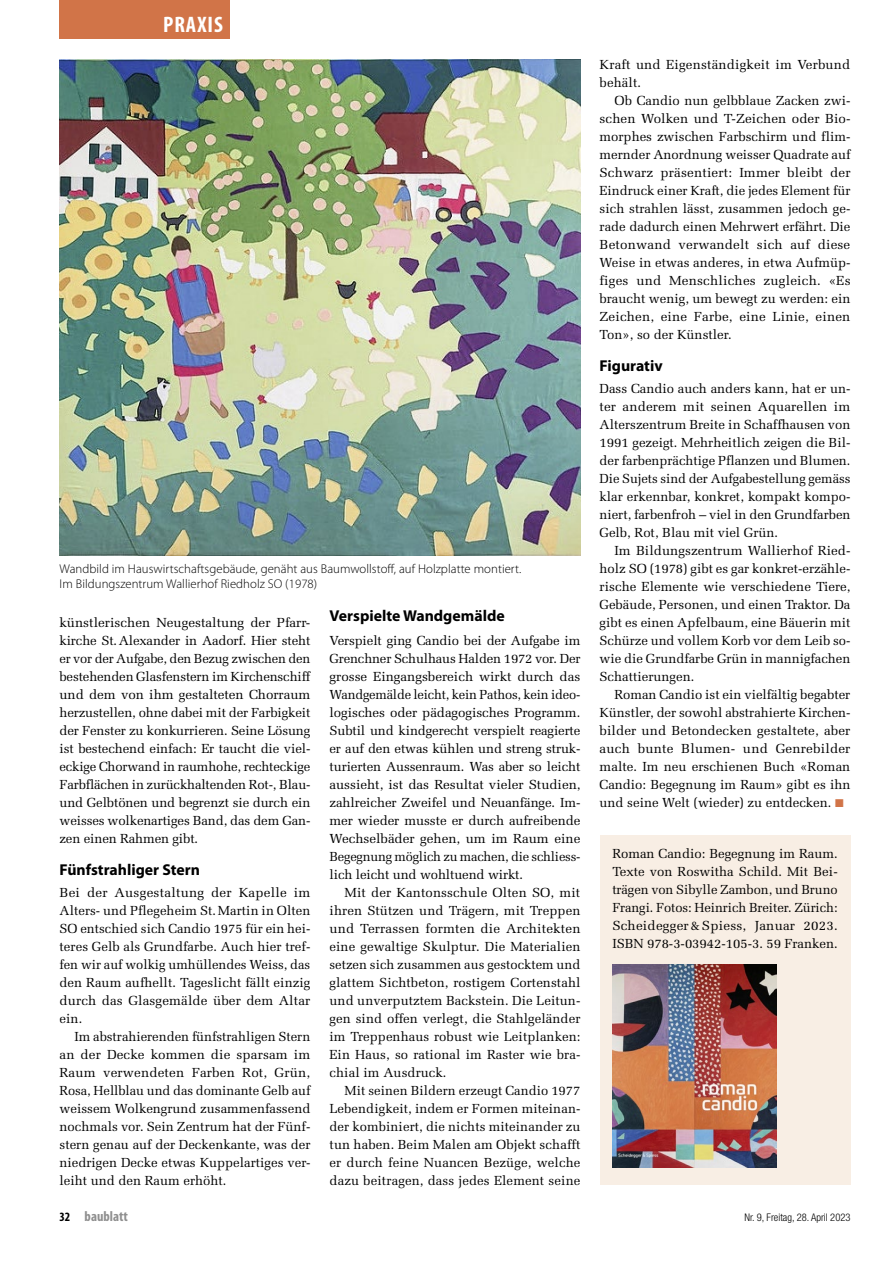
<style>
.page{position:relative;width:893px;height:1263px;background:#fff}
.page>*{position:absolute;margin:0;border:0;box-sizing:border-box;transform-origin:0 0}
.t1{font:700 condensed 22.5px "Myriad Pro";letter-spacing:.045em;color:#fff}
.t2{font:700 15.75px "Myriad Pro";color:#000}
.t3{font:700 condensed 14.25px "Myriad Pro";color:#8f8f8f}
.t4{font:13.2px/18px "Melior LT Std";color:#000;text-align:justify}
.t5{font:300 12.75px/15px "Myriad Pro";letter-spacing:.005em;color:#000}
.t6{font:300 condensed 10.5px "Helvetica Neue LT Pro";color:#000}
.s1{color:#d17448}
.s2{font-size:12.75px;color:#000}
</style>
<div class="page">
<div style="left:60px;top:0;width:170px;height:38px;background:#d17448"></div>
<img style="left:60px;top:60px;width:520px;height:495px">
<div style="left:600px;top:835px;width:250px;height:350px;background:#f8eee4"></div>
<img style="left:612px;top:964px;width:164px;height:203px">
<h1 class="t1" style="left:163px;top:12px;width:61px">PRAXIS</h1>
<p class="t5" style="left:60px;top:561px;width:463px">Wandbild im Hauswirtschaftsgebäude, genäht aus Baumwollstoff, auf Holzplatte montiert.<br>Im Bildungszentrum Wallierhof Riedholz SO (1978)</p>
<p class="t4" style="left:60px;top:614px;width:253px">künstlerischen Neugestaltung der Pfarr&shy;kirche St.Alexander in Aadorf. Hier steht er vor der Aufgabe, den Bezug zwischen den bestehenden Glasfenstern im Kirchenschiff und dem von ihm gestalteten Chorraum herzustellen, ohne dabei mit der Farbigkeit der Fenster zu konkurrieren. Seine Lösung ist bestechend einfach: Er taucht die viel&shy;eckige Chorwand in raumhohe, rechteckige Farbflächen in zurückhaltenden Rot-, Blau&shy;und Gelbtönen und begrenzt sie durch ein weisses wolkenartiges Band, das dem Gan&shy;zen einen Rahmen gibt.</p>
<p class="t2" style="left:60px;top:861px;width:142px">Fünfstrahliger Stern</p>
<p class="t4" style="left:60px;top:884px;width:252px">Bei der Ausgestaltung der Kapelle im Alters- und Pflegeheim St.Martin in Olten SO entschied sich Candio 1975 für ein hei&shy;teres Gelb als Grundfarbe. Auch hier tref&shy;fen wir auf wolkig umhüllendes Weiss, das den Raum aufhellt. Tageslicht fällt einzig durch das Glasgemälde über dem Altar ein.</p>
<p class="t4" style="left:60px;top:1028px;width:252px;text-indent:15px">Im abstrahierenden fünfstrahligen Stern an der Decke kommen die sparsam im Raum verwendeten Farben Rot, Grün, Rosa, Hellblau und das dominante Gelb auf weissem Wolkengrund zusammenfassend nochmals vor. Sein Zentrum hat der Fünf&shy;stern genau auf der Deckenkante, was der niedrigen Decke etwas Kuppelartiges ver&shy;leiht und den Raum erhöht.</p>
<p class="t2" style="left:330px;top:607px;width:177px">Verspielte Wandgemälde</p>
<p class="t4" style="left:330px;top:632px;width:252px">Verspielt ging Candio bei der Aufgabe im Grenchner Schulhaus Halden 1972 vor. Der grosse Eingangsbereich wirkt durch das Wandgemälde leicht, kein Pathos, kein ideo&shy;logisches oder pädagogisches Programm.<br>Subtil und kindgerecht verspielt reagierte er auf den etwas kühlen und streng struk&shy;turierten Aussenraum. Was aber so leicht aussieht, ist das Resultat vieler Studien, zahlreicher Zweifel und Neuanfänge. Im&shy;mer wieder musste er durch aufreibende Wechselbäder gehen, um im Raum eine Begegnung möglich zu machen, die schliess&shy;lich leicht und wohltuend wirkt.</p>
<p class="t4" style="left:330px;top:884px;width:252px;text-indent:15px">Mit der Kantonsschule Olten SO, mit ihren Stützen und Trägern, mit Treppen und Terrassen formten die Architekten eine gewaltige Skulptur. Die Materialien setzen sich zusammen aus gestocktem und glattem Sichtbeton, rostigem Cortenstahl und unverputztem Backstein. Die Leitun&shy;gen sind offen verlegt, die Stahlgeländer im Treppenhaus robust wie Leitplanken:<br>Ein Haus, so rational im Raster wie bra&shy;chial im Ausdruck.</p>
<p class="t4" style="left:330px;top:1082px;width:252px;text-indent:15px">Mit seinen Bildern erzeugt Candio 1977<br>Lebendigkeit, indem er Formen miteinan&shy;der kombiniert, die nichts miteinander zu tun haben. Beim Malen am Objekt schafft er durch feine Nuancen Bezüge, welche dazu beitragen, dass jedes Element seine</p>
<p class="t4" style="left:600px;top:56px;width:252px">Kraft und Eigenständigkeit im Verbund behält.</p>
<p class="t4" style="left:600px;top:92px;width:253px;text-indent:15px">Ob Candio nun gelbblaue Zacken zwi&shy;schen Wolken und T-Zeichen oder Bio&shy;morphes zwischen Farbschirm und flim&shy;mernder Anordnung weisser Quadrate auf Schwarz präsentiert: Immer bleibt der Eindruck einer Kraft, die jedes Element für sich strahlen lässt, zusammen jedoch ge&shy;rade dadurch einen Mehrwert erfährt. Die Betonwand verwandelt sich auf diese Weise in etwas anderes, in etwa Aufmüp&shy;figes und Menschliches zugleich. «Es braucht wenig, um bewegt zu werden: ein Zeichen, eine Farbe, eine Linie, einen Ton», so der Künstler.</p>
<p class="t2" style="left:600px;top:357px;width:65px">Figurativ</p>
<p class="t4" style="left:600px;top:380px;width:252px">Dass Candio auch anders kann, hat er un&shy;ter anderem mit seinen Aquarellen im Alterszentrum Breite in Schaffhausen von 1991 gezeigt. Mehrheitlich zeigen die Bil&shy;der farbenprächtige Pflanzen und Blumen.<br>Die Sujets sind der Aufgabestellung gemäss klar erkennbar, konkret, kompakt kompo&shy;niert, farbenfroh – viel in den Grundfarben Gelb, Rot, Blau mit viel Grün.</p>
<p class="t4" style="left:600px;top:542px;width:252px;text-indent:15px">Im Bildungszentrum Wallierhof Ried&shy;holz SO (1978) gibt es gar konkret-erzähle&shy;rische Elemente wie verschiedene Tiere, Gebäude, Personen, und einen Traktor. Da gibt es einen Apfelbaum, eine Bäuerin mit Schürze und vollem Korb vor dem Leib so&shy;wie die Grundfarbe Grün in mannigfachen Schattierungen.</p>
<p class="t4" style="left:600px;top:686px;width:252px;text-indent:15px">Roman Candio ist ein vielfältig begabter Künstler, der sowohl abstrahierte Kirchen&shy;bilder und Betondecken gestaltete, aber auch bunte Blumen- und Genrebilder malte. Im neu erschienen Buch «Roman Candio: Begegnung im Raum» gibt es ihn und seine Welt (wieder) zu entdecken. <span class="s1">■</span></p>
<p class="t4" style="left:612px;top:844px;width:227px">Roman Candio: Begegnung im Raum.<br>Texte von Roswitha Schild. Mit Bei&shy;trägen von Sibylle Zambon, und Bruno Frangi. Fotos: Heinrich Breiter. Zürich:<br>Scheidegger&amp;Spiess, Januar 2023.<br>ISBN 978-3-03942-105-3. 59 Franken.</p>
<p class="t3" style="left:60px;top:1208px;width:70px"><span class="s2">32</span> baublatt</p>
<p class="t6" style="left:744px;top:1211px;width:107px">Nr. 9, Freitag, 28. April 2023</p>
</div>
